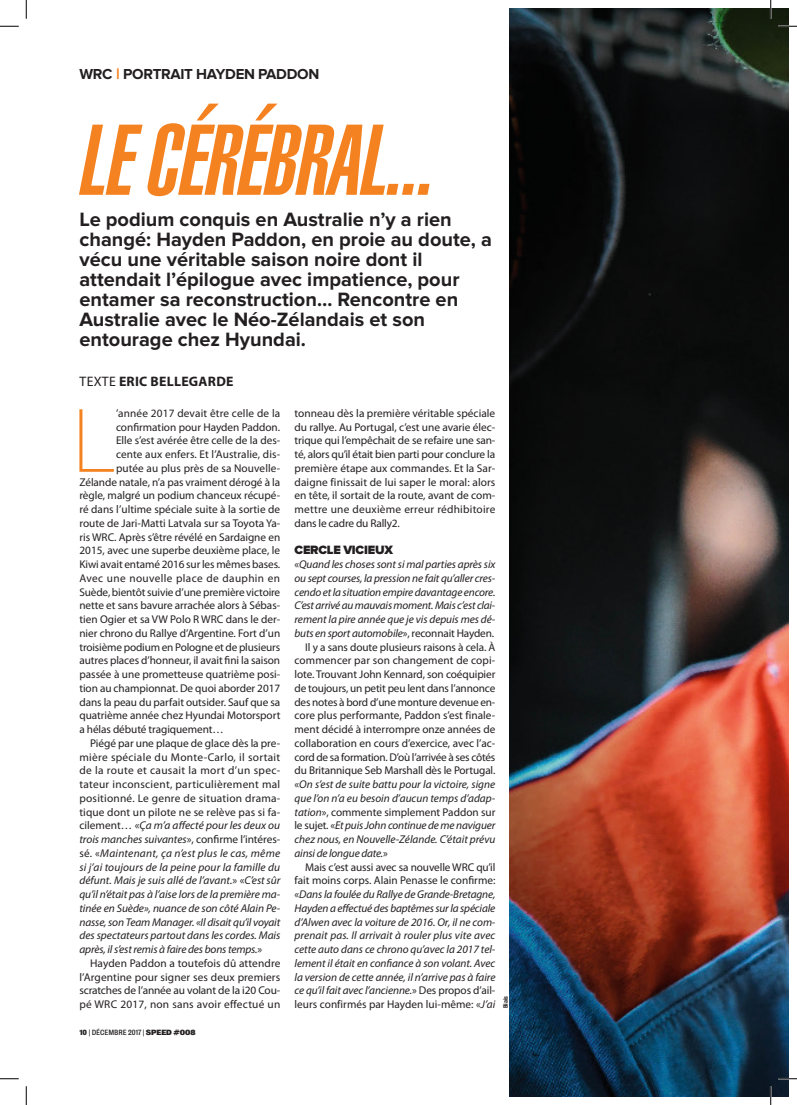
<style>
.page{position:relative;width:797px;height:1105px;background:#fff}
.page>*{position:absolute;margin:0;border:0;box-sizing:border-box;transform-origin:0 0}
.BodySans{font:italic 900 extra-condensed 98.62px "Helvetica";color:#f58220}
.BodyLettrine{font:100 93.75px "Proxima Nova";color:#f58220}
.IntroSmall_DIN_Noir{font:700 20px/20px "Proxima Nova";color:#231f20}
.Next_ArticleName_Lef{font:700 15px "Proxima Nova";letter-spacing:-.02em;color:#231f20}
.IntroSmall_DIN_Noir-2{font:700 13.75px "Myriad Pro";letter-spacing:.02em;color:#231f20}
.Intertitre{font:900 12.5px "Proxima Nova";letter-spacing:-.02em;color:#231f20}
.BodyLettrine-2{font:11.25px/13.8px "Myriad Pro";letter-spacing:-.005em;color:#231f20;text-align:justify}
.BodyLettrine-3{font:italic 11.25px/13.8px "Myriad Pro";letter-spacing:-.01em;color:#231f20;text-align:justify}
.BodyLettrine-4{font:11.25px "Myriad Pro";letter-spacing:.03em;color:#231f20}
.BodyLettrine-5{font:11.25px "Myriad Pro";letter-spacing:.015em;color:#231f20}
.Date_Numero_Left{font:6.88px "Bureau Grot";letter-spacing:-.01em;color:#231f20}
.t1{font:700 condensed 6.25px "Helvetica Neue";color:#231f20}
.s1{font-family:"DIN";font-weight:500;color:#f58220}
.s2{font-weight:400}
.s3{font-style:normal}
.s4{font-style:italic}
.s5{font-weight:700}
.s6{font-weight:900}
</style>
<div class="page">
<img style="left:509px;top:9px;width:279px;height:1087px">
<svg style="left:0;top:25px;width:19px;height:2px"></svg>
<svg style="left:778px;top:25px;width:19px;height:2px"></svg>
<svg style="left:0;top:1078px;width:19px;height:1px"></svg>
<svg style="left:778px;top:1078px;width:19px;height:1px"></svg>
<svg style="left:25px;top:0;width:2px;height:19px"></svg>
<svg style="left:25px;top:1086px;width:2px;height:19px"></svg>
<svg style="left:770px;top:0;width:1px;height:19px"></svg>
<svg style="left:770px;top:1086px;width:1px;height:19px"></svg>
<p class="Next_ArticleName_Lef" style="left:79px;top:66px;width:241px">WRC <span class="s1">I</span> PORTRAIT HAYDEN PADDON</p>
<p class="BodySans" style="left:76px;top:104px;width:379px">LECÉRÉBRAL...</p>
<p class="IntroSmall_DIN_Noir" style="left:79px;top:210px;width:414px">Le podium conquis en Australie n’y a rien changé: Hayden Paddon, en proie au doute, a vécu une véritable saison noire dont il attendait l’épilogue avec impatience, pour entamer sa reconstruction… Rencontre en Australie avec le Néo-Zélandais et son entourage chez Hyundai.</p>
<p class="IntroSmall_DIN_Noir-2" style="left:80px;top:373px;width:155px"><span class="s2">TEXTE</span> ERIC BELLEGARDE</p>
<p class="BodyLettrine" style="left:73px;top:398px;width:46px">L</p>
<p class="BodyLettrine-5" style="left:116px;top:406px;width:166px">’année 2017 devait être celle de la</p>
<p class="BodyLettrine-2" style="left:294px;top:406px;width:202px">tonneau dès la première véritable spéciale du rallye. Au Portugal, c’est une avarie élec&shy;trique qui l’empêchait de se refaire une san&shy;té, alors qu’il était bien parti pour conclure la première étape aux commandes. Et la Sar&shy;daigne finissait de lui saper le moral: alors en tête, il sortait de la route, avant de com&shy;mettre une deuxième erreur rédhibitoire dans le cadre du Rally2.</p>
<p class="Intertitre" style="left:294px;top:543px;width:100px">CERCLE VICIEUX</p>
<p class="BodyLettrine-3" style="left:294px;top:557px;width:202px"><span class="s3">«</span>Quand les choses sont si mal parties après six ou sept courses, la pression ne fait qu’aller cres&shy;cendo et la situation empire davantage encore.<br>C’est arrivé au mauvais moment. Mais c’est clai&shy;rement la pire année que je vis depuis mes dé&shy;buts en sport automobile<span class="s3">», reconnait Hayden.</span></p>
<p class="BodyLettrine-2" style="left:294px;top:640px;width:202px;text-indent:11px">Il y a sans doute plusieurs raisons à cela. À commencer par son changement de copi&shy;lote. Trouvant John Kennard, son coéquipier de toujours, un petit peu lent dans l’annonce des notes à bord d’une monture devenue en&shy;core plus performante, Paddon s’est finale&shy;ment décidé à interrompre onze années de collaboration en cours d’exercice, avec l’ac&shy;cord de sa formation. D’où l’arrivée à ses côtés du Britannique Seb Marshall dès le Portugal. «<span class="s4">On s’est de suite battu pour la victoire, signe que l’on n’a eu besoin d’aucun temps d’adap&shy;tation</span>», commente simplement Paddon sur le sujet. «<span class="s4">Et puis John continue de me naviguer chez nous, en Nouvelle-Zélande. C’était prévu ainsi de longue date.</span>»</p>
<p class="BodyLettrine-3" style="left:294px;top:860px;width:202px;text-indent:11px"><span class="s3">Mais c’est aussi avec sa nouvelle WRC qu’il fait moins corps. Alain Penasse le confirme: «</span>Dans la foulée du Rallye de Grande-Bretagne, Hayden a effectué des baptêmes sur la spéciale d’Alwen avec la voiture de 2016. Or, il ne com&shy;prenait pas. Il arrivait à rouler plus vite avec cette auto dans ce chrono qu’avec la 2017 tel&shy;lement il était en confiance à son volant. Avec la version de cette année, il n’arrive pas à faire ce qu’il fait avec l’ancienne.<span class="s3">» Des propos d’ail&shy;leurs confirmés par Hayden lui-même: «</span>J’ai</p>
<p class="BodyLettrine-2" style="left:116px;top:420px;width:166px">confirmation pour Hayden Paddon.</p>
<p class="BodyLettrine-2" style="left:116px;top:433px;width:166px">Elle s’est avérée être celle de la des-</p>
<p class="BodyLettrine-2" style="left:116px;top:447px;width:166px">cente aux enfers. Et l’Australie, dis-</p>
<p class="BodyLettrine-2" style="left:116px;top:461px;width:166px">putée au plus près de sa Nouvelle-</p>
<p class="BodyLettrine-2" style="left:79px;top:475px;width:202px">Zélande natale, n’a pas vraiment dérogé à la</p>
<p class="BodyLettrine-2" style="left:79px;top:488px;width:202px">règle, malgré un podium chanceux récupé-</p>
<p class="BodyLettrine-2" style="left:79px;top:502px;width:202px">ré dans l’ultime spéciale suite à la sortie de</p>
<p class="BodyLettrine-2" style="left:79px;top:516px;width:202px">route de Jari-Matti Latvala sur sa Toyota Ya-</p>
<p class="BodyLettrine-2" style="left:79px;top:530px;width:202px">ris WRC. Après s’être révélé en Sardaigne en</p>
<p class="BodyLettrine-2" style="left:79px;top:543px;width:202px">2015, avec une superbe deuxième place, le</p>
<p class="BodyLettrine-2" style="left:79px;top:557px;width:202px">Kiwi avait entamé 2016 sur les mêmes bases.</p>
<p class="BodyLettrine-4" style="left:79px;top:571px;width:202px">Avec une nouvelle place de dauphin en</p>
<p class="BodyLettrine-2" style="left:79px;top:585px;width:202px">Suède, bientôt suivie d’une première victoire</p>
<p class="BodyLettrine-2" style="left:79px;top:598px;width:202px">nette et sans bavure arrachée alors à Sébas-</p>
<p class="BodyLettrine-2" style="left:79px;top:612px;width:202px">tien Ogier et sa VW Polo R WRC dans le der-</p>
<p class="BodyLettrine-2" style="left:79px;top:626px;width:202px">nier chrono du Rallye d’Argentine. Fort d’un</p>
<p class="BodyLettrine-2" style="left:79px;top:640px;width:202px">troisième podium en Pologne et de plusieurs</p>
<p class="BodyLettrine-2" style="left:79px;top:653px;width:202px">autres places d’honneur, il avait fini la saison</p>
<p class="BodyLettrine-2" style="left:79px;top:667px;width:202px">passée à une prometteuse quatrième posi-</p>
<p class="BodyLettrine-2" style="left:79px;top:681px;width:202px">tion au championnat. De quoi aborder 2017</p>
<p class="BodyLettrine-2" style="left:79px;top:695px;width:202px">dans la peau du parfait outsider. Sauf que sa</p>
<p class="BodyLettrine-2" style="left:79px;top:708px;width:202px">quatrième année chez Hyundai Motorsport</p>
<p class="BodyLettrine-2" style="left:79px;top:722px;width:146px">a hélas débuté tragiquement…</p>
<p class="BodyLettrine-3" style="left:79px;top:736px;width:202px;text-indent:11px"><span class="s3">Piégé par une plaque de glace dès la pre&shy;mière spéciale du Monte-Carlo, il sortait de la route et causait la mort d’un spec&shy;tateur inconscient, particulièrement mal positionné. Le genre de situation drama&shy;tique dont un pilote ne se relève pas si fa&shy;cilement… «</span>Ça m’a affecté pour les deux ou trois manches suivantes<span class="s3">», confirme l’intéres&shy;sé. «</span>Maintenant, ça n’est plus le cas, même si j’ai toujours de la peine pour la famille du défunt. Mais je suis allé de l’avant.<span class="s3">» «</span>C’est sûr qu’il n’était pas à l’aise lors de la première ma&shy;tinée en Suède», nuance de son côté Alain Pe&shy;nasse, son Team Manager. «Il disait qu’il voyait des spectateurs partout dans les cordes. Mais après, il s’est remis à faire des bons temps.<span class="s3">»</span></p>
<p class="BodyLettrine-2" style="left:79px;top:956px;width:202px;text-indent:11px">Hayden Paddon a toutefois dû attendre l’Argentine pour signer ses deux premiers scratches de l’année au volant de la i20 Cou&shy;pé WRC 2017, non sans avoir effectué un</p>
<p class="t1" style="left:501px;top:1008px;width:14px;rotate:-90deg">Biais</p>
<p class="Date_Numero_Left" style="left:79px;top:1028px;width:118px"><span class="s5">10</span> | DÉCEMBRE 2017 | <span class="s6">SPEED #008</span></p>
</div>
